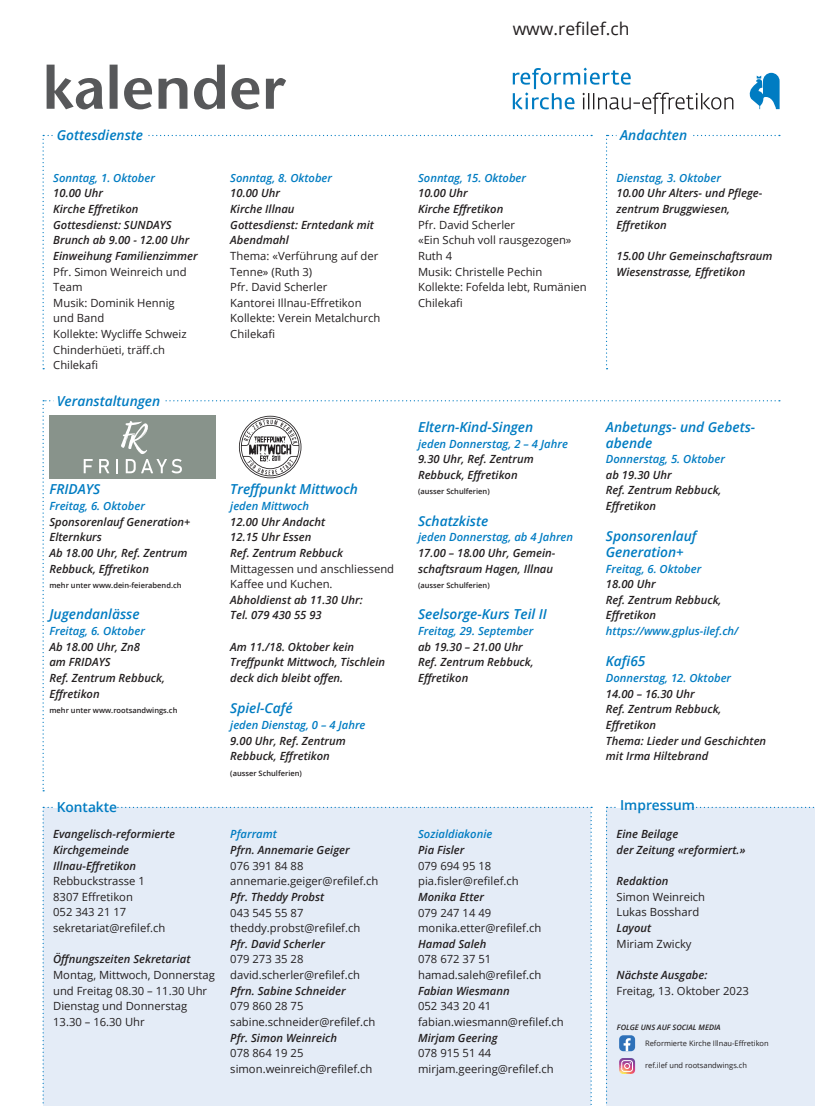
<style>
.page{position:relative;width:815px;height:1106px;background:#fff}
.page>*{position:absolute;margin:0;border:0;box-sizing:border-box;transform-origin:0 0}
.t1{font:17.5px "Open Sans";color:#231f20}
.t2{font:italic 600 13.75px/15.6px "Open Sans";color:#007cc2}
.t3{font:600 13.75px "Open Sans";color:#007cc2}
.t4{font:italic 600 11.25px/15.6px "Open Sans";color:#231f20}
.t5{font:11.25px/15.6px "Open Sans";color:#231f20}
.t6{font:italic 600 11.25px "Open Sans";color:#007cc2}
.t7{font:600 7.5px "Open Sans";color:#231f20}
.t8{font:7.5px "Open Sans";color:#231f20}
.t9{font:italic 600 7.5px "Open Sans";color:#231f20}
</style>
<div class="page">
<svg style="left:47px;top:65px;width:239px;height:44px"></svg>
<svg style="left:513px;top:68px;width:220px;height:46px"></svg>
<svg style="left:749px;top:73px;width:31px;height:36px"></svg>
<div style="left:43px;top:806px;width:549px;height:300px;background:#e4ecf7"></div>
<div style="left:53px;top:807px;width:62px;height:16px;background:#e4ecf7"></div>
<div style="left:53px;top:793px;width:63px;height:14px;background:#fff"></div>
<div style="left:606px;top:806px;width:209px;height:300px;background:#e4ecf7"></div>
<svg style="left:606px;top:135px;width:174px;height:234px"></svg>
<div style="left:617px;top:127px;width:74px;height:16px;background:#fff"></div>
<svg style="left:43px;top:400px;width:737px;height:391px"></svg>
<h1 class="t1" style="left:513px;top:16px;width:118px">www.refilef.ch</h1>
<p class="t2" style="left:57px;top:127px;width:88px">Gottesdienste</p>
<p class="t2" style="left:620px;top:127px;width:69px">Andachten</p>
<p class="t6" style="left:53px;top:170px;width:103px">Sonntag, 1. Oktober</p>
<p class="t4" style="left:53px;top:185px;width:146px">10.00 Uhr<br>Kirche Effretikon<br>Gottesdienst: SUNDAYS<br>Brunch ab 9.00 - 12.00 Uhr<br>Einweihung Familienzimmer</p>
<p class="t5" style="left:53px;top:263px;width:135px">Pfr. Simon Weinreich und<br>Team<br>Musik: Dominik Hennig und Band<br>Kollekte: Wycliffe Schweiz<br>Chinderhüeti, träff.ch<br>Chilekafi</p>
<p class="t2" style="left:57px;top:393px;width:105px">Veranstaltungen</p>
<p class="t2" style="left:49px;top:481px;width:52px">FRIDAYS</p>
<p class="t6" style="left:49px;top:498px;width:97px">Freitag, 6. Oktober</p>
<p class="t4" style="left:49px;top:513px;width:142px">Sponsorenlauf Generation+<br>Elternkurs<br>Ab 18.00 Uhr, Ref. Zentrum<br>Rebbuck, Effretikon</p>
<p class="t7" style="left:49px;top:580px;width:134px">mehr unter www.dein-feierabend.ch</p>
<p class="t2" style="left:49px;top:606px;width:92px">Jugendanlässe</p>
<p class="t6" style="left:49px;top:623px;width:97px">Freitag, 6. Oktober</p>
<p class="t4" style="left:49px;top:638px;width:117px">Ab 18.00 Uhr, Zn8<br>am FRIDAYS<br>Ref. Zentrum Rebbuck,<br>Effretikon</p>
<p class="t7" style="left:49px;top:705px;width:129px">mehr unter www.rootsandwings.ch</p>
<p class="t6" style="left:230px;top:170px;width:103px">Sonntag, 8. Oktober</p>
<p class="t4" style="left:230px;top:185px;width:145px">10.00 Uhr<br>Kirche Illnau<br>Gottesdienst: Erntedank mit<br>Abendmahl</p>
<p class="t5" style="left:230px;top:248px;width:151px">Thema: «Verführung auf der<br>Tenne» (Ruth 3)<br>Pfr. David Scherler<br>Kantorei Illnau-Effretikon<br>Kollekte: Verein Metalchurch<br>Chilekafi</p>
<p class="t6" style="left:418px;top:170px;width:109px">Sonntag, 15. Oktober</p>
<p class="t4" style="left:418px;top:185px;width:87px">10.00 Uhr<br>Kirche Effretikon</p>
<p class="t5" style="left:418px;top:216px;width:170px">Pfr. David Scherler<br>«Ein Schuh voll rausgezogen»<br>Ruth 4<br>Musik: Christelle Pechin<br>Kollekte: Fofelda lebt, Rumänien<br>Chilekafi</p>
<p class="t6" style="left:617px;top:170px;width:106px">Dienstag, 3. Oktober</p>
<p class="t4" style="left:617px;top:185px;width:147px">10.00 Uhr Alters- und Pflege&shy;zentrum Bruggwiesen,<br>Effretikon</p>
<p class="t4" style="left:617px;top:248px;width:158px">15.00 Uhr Gemeinschaftsraum<br>Wiesenstrasse, Effretikon</p>
<p class="t2" style="left:230px;top:481px;width:129px">Treffpunkt Mittwoch</p>
<p class="t6" style="left:230px;top:498px;width:80px">jeden Mittwoch</p>
<p class="t4" style="left:230px;top:513px;width:114px">12.00 Uhr Andacht<br>12.15 Uhr Essen<br>Ref. Zentrum Rebbuck</p>
<p class="t5" style="left:230px;top:560px;width:165px">Mittagessen und anschliessend<br>Kaffee und Kuchen.</p>
<p class="t4" style="left:230px;top:591px;width:134px">Abholdienst ab 11.30 Uhr:<br>Tel. 079 430 55 93</p>
<p class="t4" style="left:230px;top:638px;width:156px">Am 11./18. Oktober kein<br>Treffpunkt Mittwoch, Tischlein deck dich bleibt offen.</p>
<p class="t2" style="left:230px;top:700px;width:64px">Spiel-Café</p>
<p class="t6" style="left:230px;top:717px;width:137px">jeden Dienstag, 0 – 4 Jahre</p>
<p class="t4" style="left:230px;top:732px;width:117px">9.00 Uhr, Ref. Zentrum<br>Rebbuck, Effretikon</p>
<p class="t7" style="left:230px;top:768px;width:73px">(ausser Schulferien)</p>
<p class="t2" style="left:418px;top:419px;width:117px">Eltern-Kind-Singen</p>
<p class="t6" style="left:418px;top:436px;width:151px">jeden Donnerstag, 2 – 4 Jahre</p>
<p class="t4" style="left:418px;top:451px;width:117px">9.30 Uhr, Ref. Zentrum<br>Rebbuck, Effretikon</p>
<p class="t7" style="left:418px;top:486px;width:73px">(ausser Schulferien)</p>
<p class="t2" style="left:418px;top:512px;width:72px">Schatzkiste</p>
<p class="t6" style="left:418px;top:529px;width:157px">jeden Donnerstag, ab 4 Jahren</p>
<p class="t4" style="left:418px;top:545px;width:139px">17.00 – 18.00 Uhr, Gemein&shy;schaftsraum Hagen, Illnau</p>
<p class="t7" style="left:418px;top:580px;width:73px">(ausser Schulferien)</p>
<p class="t2" style="left:418px;top:606px;width:130px">Seelsorge-Kurs Teil II</p>
<p class="t6" style="left:418px;top:623px;width:117px">Freitag, 29. September</p>
<p class="t4" style="left:418px;top:638px;width:117px">ab 19.30 – 21.00 Uhr<br>Ref. Zentrum Rebbuck,<br>Effretikon</p>
<p class="t2" style="left:606px;top:419px;width:151px">Anbetungs- und Gebets&shy;abende</p>
<p class="t6" style="left:606px;top:451px;width:121px">Donnerstag, 5. Oktober</p>
<p class="t4" style="left:606px;top:466px;width:117px">ab 19.30 Uhr<br>Ref. Zentrum Rebbuck,<br>Effretikon</p>
<p class="t2" style="left:606px;top:528px;width:92px">Sponsorenlauf<br>Generation+</p>
<p class="t6" style="left:606px;top:561px;width:97px">Freitag, 6. Oktober</p>
<p class="t4" style="left:606px;top:576px;width:117px">18.00 Uhr<br>Ref. Zentrum Rebbuck,<br>Effretikon</p>
<p class="t6" style="left:606px;top:623px;width:134px">https://www.gplus-ilef.ch/</p>
<p class="t2" style="left:606px;top:653px;width:41px">Kafi65</p>
<p class="t6" style="left:606px;top:670px;width:127px">Donnerstag, 12. Oktober</p>
<p class="t4" style="left:606px;top:685px;width:162px">14.00 – 16.30 Uhr<br>Ref. Zentrum Rebbuck,<br>Effretikon<br>Thema: Lieder und Geschichten mit Irma Hiltebrand</p>
<p class="t3" style="left:57px;top:797px;width:62px">Kontakte</p>
<p class="t3" style="left:620px;top:795px;width:77px">Impressum</p>
<p class="t4" style="left:53px;top:826px;width:124px">Evangelisch-reformierte<br>Kirchgemeinde<br>Illnau-Effretikon</p>
<p class="t5" style="left:53px;top:873px;width:114px">Rebbuckstrasse 1<br>8307 Effretikon<br>052 343 21 17 sekretariat@refilef.ch</p>
<p class="t4" style="left:53px;top:951px;width:139px">Öffnungszeiten Sekretariat</p>
<p class="t5" style="left:53px;top:966px;width:163px">Montag, Mittwoch, Donnerstag und Freitag 08.30 – 11.30 Uhr<br>Dienstag und Donnerstag<br>13.30 – 16.30 Uhr</p>
<p class="t6" style="left:230px;top:826px;width:48px">Pfarramt</p>
<p class="t4" style="left:230px;top:841px;width:121px">Pfrn. Annemarie Geiger</p>
<p class="t5" style="left:230px;top:857px;width:150px">076 391 84 88 annemarie.geiger@refilef.ch</p>
<p class="t4" style="left:230px;top:888px;width:96px">Pfr. Theddy Probst</p>
<p class="t5" style="left:230px;top:904px;width:132px">043 545 55 87 theddy.probst@refilef.ch</p>
<p class="t4" style="left:230px;top:935px;width:96px">Pfr. David Scherler</p>
<p class="t5" style="left:230px;top:951px;width:131px">079 273 35 28 david.scherler@refilef.ch</p>
<p class="t4" style="left:230px;top:982px;width:117px">Pfrn. Sabine Schneider</p>
<p class="t5" style="left:230px;top:998px;width:146px">079 860 28 75 sabine.schneider@refilef.ch</p>
<p class="t4" style="left:230px;top:1029px;width:108px">Pfr. Simon Weinreich</p>
<p class="t5" style="left:230px;top:1045px;width:144px">078 864 19 25 simon.weinreich@refilef.ch</p>
<p class="t6" style="left:418px;top:826px;width:76px">Sozialdiakonie</p>
<p class="t4" style="left:418px;top:841px;width:48px">Pia Fisler</p>
<p class="t5" style="left:418px;top:857px;width:102px">079 694 95 18 pia.fisler@refilef.ch</p>
<p class="t4" style="left:418px;top:888px;width:67px">Monika Etter</p>
<p class="t5" style="left:418px;top:904px;width:125px">079 247 14 49 monika.etter@refilef.ch</p>
<p class="t4" style="left:418px;top:935px;width:70px">Hamad Saleh</p>
<p class="t5" style="left:418px;top:951px;width:125px">078 672 37 51 hamad.saleh@refilef.ch</p>
<p class="t4" style="left:418px;top:982px;width:93px">Fabian Wiesmann</p>
<p class="t5" style="left:418px;top:998px;width:147px">052 343 20 41 fabian.wiesmann@refilef.ch</p>
<p class="t4" style="left:418px;top:1029px;width:81px">Mirjam Geering</p>
<p class="t5" style="left:418px;top:1045px;width:137px">078 915 51 44 mirjam.geering@refilef.ch</p>
<p class="t4" style="left:617px;top:826px;width:130px">Eine Beilage<br>der Zeitung «reformiert.»</p>
<p class="t4" style="left:617px;top:873px;width:53px">Redaktion</p>
<p class="t5" style="left:617px;top:888px;width:90px">Simon Weinreich<br>Lukas Bosshard</p>
<p class="t4" style="left:617px;top:920px;width:36px">Layout</p>
<p class="t5" style="left:617px;top:935px;width:77px">Miriam Zwicky</p>
<p class="t4" style="left:617px;top:966px;width:92px">Nächste Ausgabe:</p>
<p class="t5" style="left:617px;top:982px;width:134px">Freitag, 13. Oktober 2023</p>
<p class="t9" style="left:617px;top:1021px;width:105px">FOLGE UNS AUF SOCIAL MEDIA</p>
<p class="t8" style="left:645px;top:1038px;width:125px">Reformierte Kirche Illnau-Effretikon</p>
<p class="t8" style="left:645px;top:1060px;width:103px">ref.ilef und rootsandwings.ch</p>
</div>
